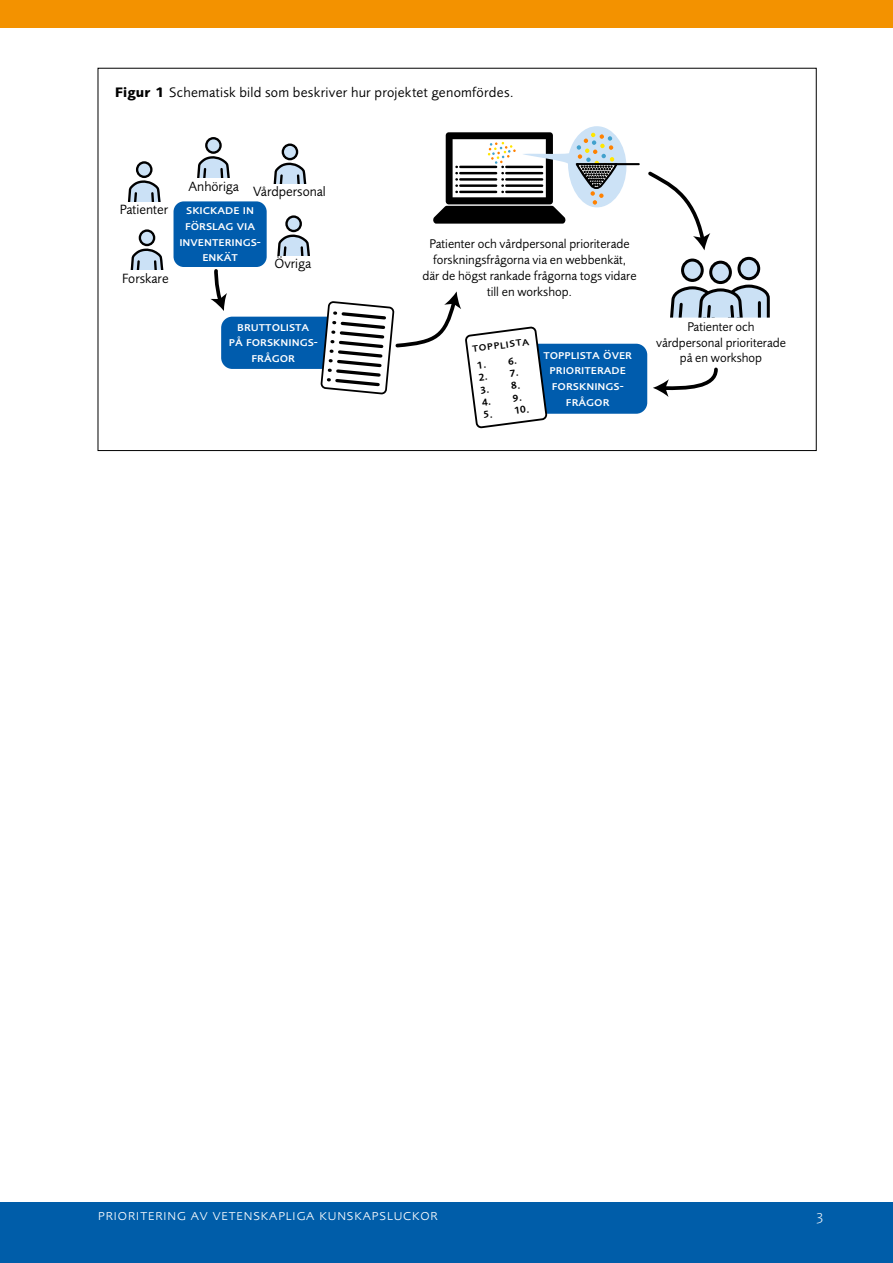
<style>
.page{position:relative;width:893px;height:1263px;background:#fff}
.page>*{position:absolute;margin:0;border:0;box-sizing:border-box;transform-origin:0 0}
.t1{font:300 15.45px "Foundry Sans Expert";letter-spacing:.03em;color:#fff}
.t2{font:14.25px "Foundry Sans";letter-spacing:.015em;color:#000}
.t3{font:13.95px "Foundry Sans";color:#000}
.t4{font:13.05px/15.9px "Foundry Sans";color:#000;text-align:center}
.t5{font:500 13.05px/15.8px "Foundry Sans Expert";color:#fff;text-align:center}
.t6{font:500 12.15px "Foundry Sans Expert";color:#000}
.t7{font:600 10.2px/12.5px "Foundry Sans";color:#000;text-align:justify}
.s1{font-weight:700}
</style>
<div class="page">
<div style="left:0;top:0;width:893px;height:28px;background:#f39200"></div>
<div style="left:0;top:1202px;width:893px;height:61px;background:#005da9"></div>
<div style="left:511px;top:344px;width:136px;height:70px;background:#005cad;border-radius:11px"></div>
<div style="left:221px;top:317px;width:137px;height:52px;background:#005cad;border-radius:11px"></div>
<svg style="left:653px;top:367px;width:65px;height:30px"></svg>
<div style="left:682px;top:260px;width:20px;height:20px;background:#cbe1f5;border-radius:50%"></div>
<div style="left:681px;top:259px;width:23px;height:23px;border:3px solid #000;border-radius:50%"></div>
<div style="left:739px;top:258px;width:20px;height:21px;background:#cce2f6;border-radius:50%"></div>
<div style="left:737px;top:257px;width:23px;height:23px;border:3px solid #000;border-radius:50%"></div>
<div style="left:711px;top:262px;width:19px;height:21px;background:#cbe1f5;border-radius:50%"></div>
<svg style="left:670px;top:283px;width:100px;height:35px"></svg>
<div style="left:709px;top:261px;width:23px;height:23px;border:3px solid #000;border-radius:50%"></div>
<svg style="left:210px;top:269px;width:17px;height:42px"></svg>
<div style="left:174px;top:201px;width:93px;height:66px;background:#005cad;border-radius:10px"></div>
<hr style="left:616px;top:163px;width:23px;height:2px;background:#000">
<svg style="left:433px;top:126px;width:193px;height:98px"></svg>
<svg style="left:321px;top:291px;width:228px;height:138px"></svg>
<svg style="left:648px;top:171px;width:62px;height:79px"></svg>
<svg style="left:197px;top:137px;width:33px;height:40px"></svg>
<svg style="left:128px;top:161px;width:33px;height:40px"></svg>
<svg style="left:130px;top:229px;width:34px;height:41px"></svg>
<svg style="left:273px;top:144px;width:34px;height:40px"></svg>
<svg style="left:277px;top:215px;width:33px;height:41px"></svg>
<p class="t2" style="left:115px;top:84px;width:400px"><span class="s1">Figur 1</span> Schematisk bild som beskriver hur projektet genomfördes.</p>
<p class="t3" style="left:120px;top:202px;width:50px">Patienter</p>
<p class="t3" style="left:122px;top:271px;width:48px">Forskare</p>
<p class="t3" style="left:188px;top:179px;width:52px">Anhöriga</p>
<p class="t3" style="left:253px;top:183px;width:74px">Vårdpersonal</p>
<p class="t5" style="left:179px;top:202px;width:83px">skickade in förslag via inventerings&shy;enkät</p>
<p class="t3" style="left:275px;top:256px;width:38px">Övriga</p>
<p class="t5" style="left:229px;top:318px;width:91px">bruttolista på forsknings&shy;frågor</p>
<p class="t4" style="left:423px;top:236px;width:216px">Patienter och vårdpersonal prioriterade forskningsfrågorna via en webbenkät,<br>där de högst rankade frågorna togs vidare till en workshop.</p>
<p class="t6" style="left:471px;top:341px;width:59px;rotate:-8deg">topplista</p>
<p class="t7" style="left:476px;top:359px;width:11px;rotate:-8deg">1.<br>2.<br>3.<br>4.<br>5.</p>
<p class="t7" style="left:507px;top:355px;width:17px;text-align:left;rotate:-8deg">6.<br>7.<br>8.<br>9.<br>10.</p>
<p class="t5" style="left:543px;top:346px;width:90px">topplista över prioriterade forsknings&shy;frågor</p>
<p class="t4" style="left:656px;top:319px;width:132px">Patienter och vårdpersonal prioriterade på en workshop</p>
<p class="t1" style="left:98px;top:1206px;width:342px">prioritering av vetenskapliga kunskapsluckor</p>
<p class="t1" style="left:816px;top:1206px;width:8px">3</p>
</div>
